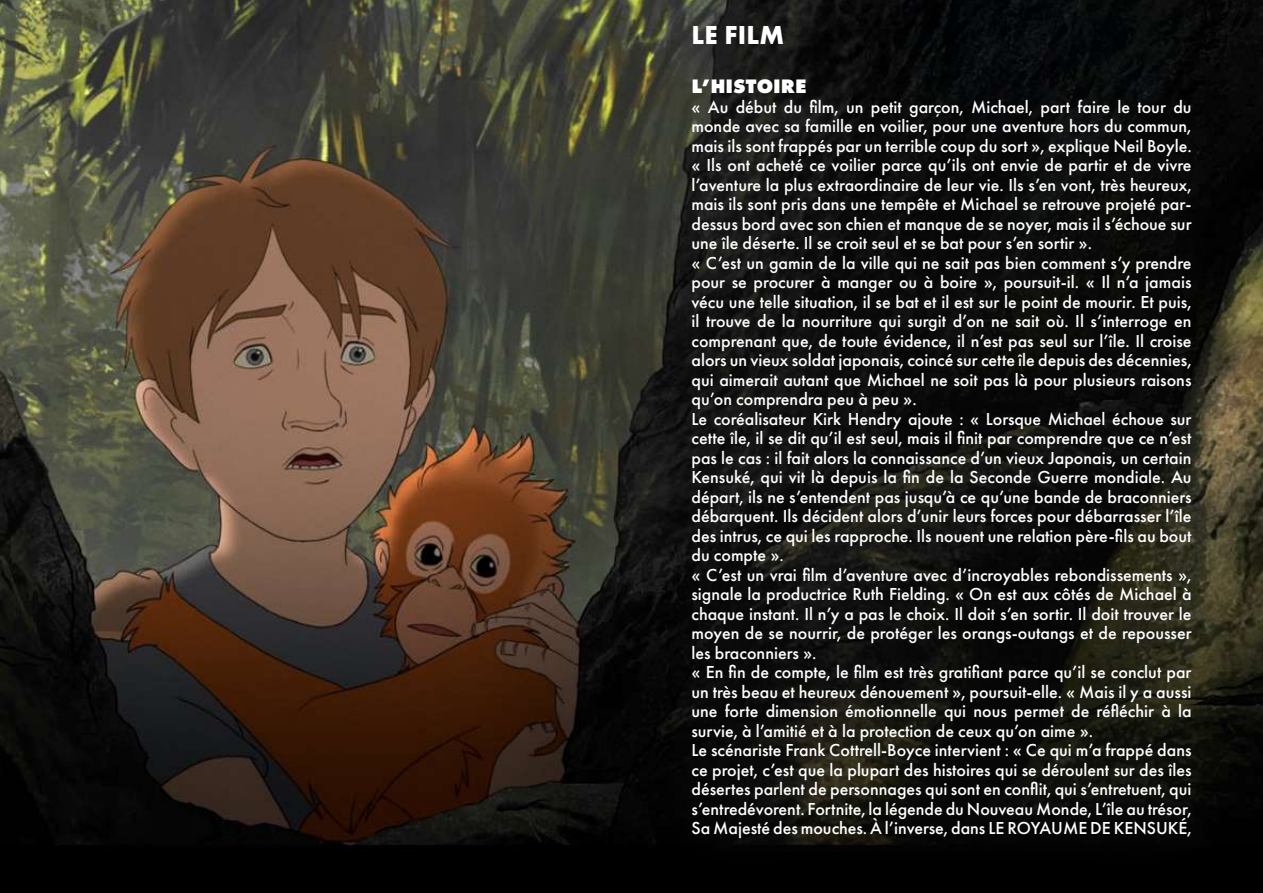
<style>
.page{position:relative;width:1263px;height:893px;background:#fff}
.page>*{position:absolute;margin:0;border:0;box-sizing:border-box;transform-origin:0 0}
.t1{font:700 27px "Futura PT";letter-spacing:.01em;color:#fff}
.t2{font:500 18px/19.5px "Futura PT";color:#fff}
.t3{font:800 18px "Futura ND Alt";color:#fff}
</style>
<div class="page">
<img style="left:0;top:0;width:1263px;height:893px">
<div style="left:646px;top:0;width:590px;height:881px;background:#231f20;opacity:.75"></div>
<h1 class="t1" style="left:692px;top:17px;width:94px">LE FILM</h1>
<p class="t3" style="left:691px;top:74px;width:117px">L’HISTOIRE</p>
<p class="t2" style="left:691px;top:97px;width:502px">« Au début du film, un petit garçon, Michael, part faire le tour du monde avec sa famille en voilier, pour une aventure hors du commun, mais ils sont frappés par un terrible coup du sort », explique Neil Boyle. « Ils ont acheté ce voilier parce qu’ils ont envie de partir et de vivre l’aventure la plus extraordinaire de leur vie. Ils s’en vont, très heureux, mais ils sont pris dans une tempête et Michael se retrouve projeté par&shy;dessus bord avec son chien et manque de se noyer, mais il s’échoue sur une île déserte. Il se croit seul et se bat pour s’en sortir ».<br>« C’est un gamin de la ville qui ne sait pas bien comment s’y prendre pour se procurer à manger ou à boire », poursuit-il. « Il n’a jamais vécu une telle situation, il se bat et il est sur le point de mourir. Et puis, il trouve de la nourriture qui surgit d’on ne sait où. Il s’interroge en comprenant que, de toute évidence, il n’est pas seul sur l’île. Il croise alors un vieux soldat japonais, coincé sur cette île depuis des décennies, qui aimerait autant que Michael ne soit pas là pour plusieurs raisons qu’on comprendra peu à peu ».<br>Le coréalisateur Kirk Hendry ajoute : « Lorsque Michael échoue sur cette île, il se dit qu’il est seul, mais il finit par comprendre que ce n’est pas le cas : il fait alors la connaissance d’un vieux Japonais, un certain Kensuké, qui vit là depuis la fin de la Seconde Guerre mondiale. Au départ, ils ne s’entendent pas jusqu’à ce qu’une bande de braconniers débarquent. Ils décident alors d’unir leurs forces pour débarrasser l’île des intrus, ce qui les rapproche. Ils nouent une relation père-fils au bout du compte ».<br>« C’est un vrai film d’aventure avec d’incroyables rebondissements », signale la productrice Ruth Fielding. « On est aux côtés de Michael à chaque instant. Il n’y a pas le choix. Il doit s’en sortir. Il doit trouver le moyen de se nourrir, de protéger les orangs-outangs et de repousser les braconniers ».<br>« En fin de compte, le film est très gratifiant parce qu’il se conclut par un très beau et heureux dénouement », poursuit-elle. « Mais il y a aussi une forte dimension émotionnelle qui nous permet de réfléchir à la survie, à l’amitié et à la protection de ceux qu’on aime ».<br>Le scénariste Frank Cottrell-Boyce intervient : « Ce qui m’a frappé dans ce projet, c’est que la plupart des histoires qui se déroulent sur des îles désertes parlent de personnages qui sont en conflit, qui s’entretuent, qui s’entredévorent. Fortnite, la légende du Nouveau Monde, L’île au trésor, Sa Majesté des mouches. À l’inverse, dans LE ROYAUME DE KENSUKÉ,</p>
</div>
